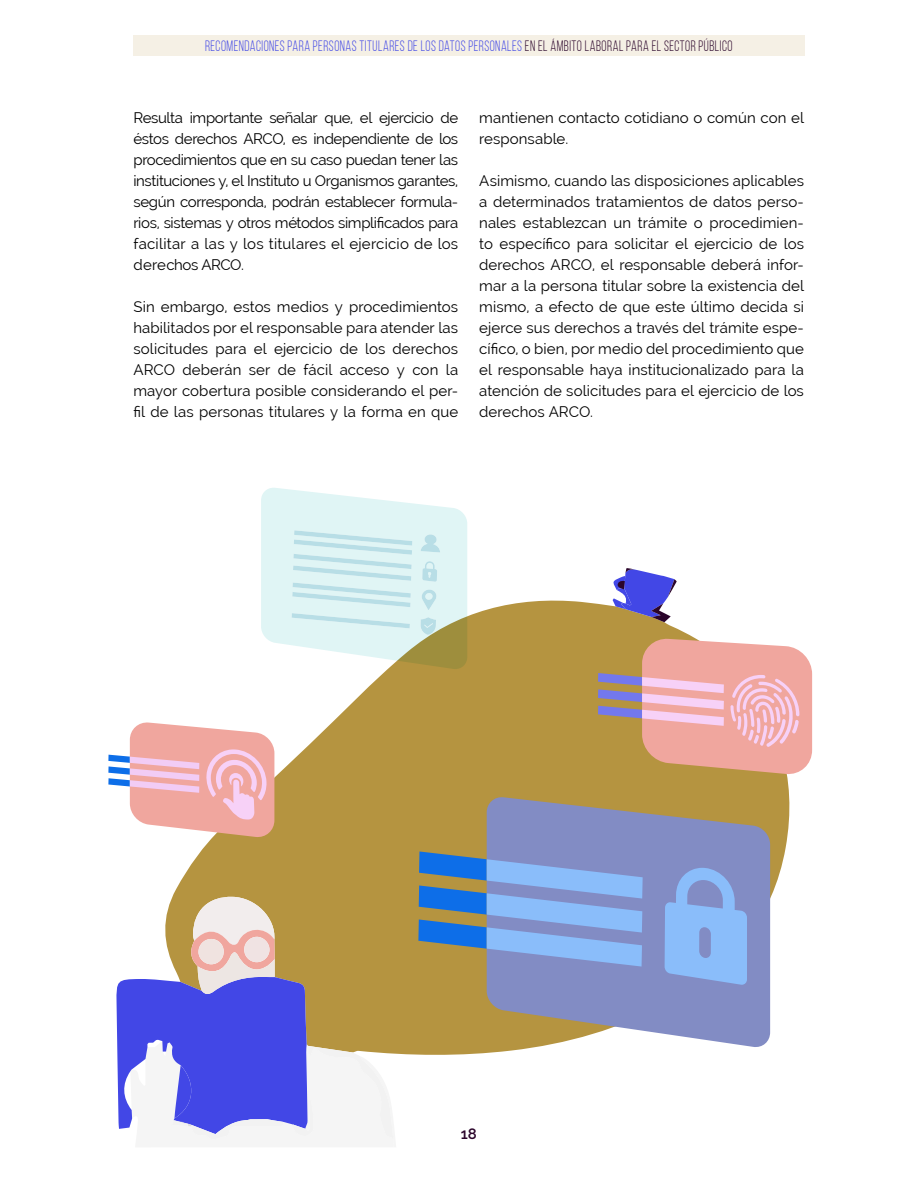
<style>
.page{position:relative;width:918px;height:1188px;background:#fff}
.page>*{position:absolute;margin:0;border:0;box-sizing:border-box;transform-origin:0 0}
.t1{font:15px/21px "Raleway";letter-spacing:.005em;color:#000;text-align:justify}
.t2{font:15px "Bebas Neue";letter-spacing:.04em;color:#4248e5;scale:.88 1}
.t3{font:600 15px "Raleway";color:#2b052b}
.s1{color:#2b052b}
</style>
<div class="page">
<div style="left:133px;top:35px;width:672px;height:21px;background:#f5f0e5"></div>
<svg style="left:172px;top:599px;width:618px;height:456px;fill:#b59440"></svg>
<svg style="left:116px;top:896px;width:280px;height:244px"></svg>
<div style="left:244px;top:937px;width:26px;height:25px;background:#f0e3e3;border-radius:50%"></div>
<div style="left:198px;top:939px;width:26px;height:25px;background:#f0e3e0;border-radius:50%"></div>
<svg style="left:613px;top:568px;width:64px;height:54px"></svg>
<svg style="left:487px;top:796px;width:283px;height:252px;background:#9193b0"></svg>
<svg style="left:418px;top:851px;width:225px;height:116px;background:#799acb"></svg>
<svg style="left:665px;top:868px;width:82px;height:117px;background:#87aee9"></svg>
<svg style="left:598px;top:638px;width:214px;height:137px;background:#dfa89b"></svg>
<svg style="left:261px;top:488px;width:206px;height:181px;background:#dbede8"></svg>
<svg style="left:108px;top:722px;width:166px;height:116px"></svg>
<p class="t2" style="left:205px;top:38px;width:601px">RECOMENDACIONES PARA PERSONAS TITULARES DE LOS DATOS PERSONALES <span class="s1">EN EL ÁMBITO LABORAL PARA EL SECTOR PÚBLICO</span></p>
<p class="t1" style="left:134px;top:107px;width:326px">Resulta importante señalar que, el ejercicio de éstos derechos ARCO, es independiente de los procedimientos que en su caso puedan tener las instituciones y, el Instituto u Organismos garantes, según corresponda, podrán establecer formula&shy;rios, sistemas y otros métodos simplificados para facilitar a las y los titulares el ejercicio de los derechos ARCO.</p>
<p class="t1" style="left:134px;top:296px;width:326px">Sin embargo, estos medios y procedimientos habilitados por el responsable para atender las solicitudes para el ejercicio de los derechos ARCO deberán ser de fácil acceso y con la mayor cobertura posible considerando el per&shy;fil de las personas titulares y la forma en que</p>
<p class="t1" style="left:479px;top:107px;width:326px">mantienen contacto cotidiano o común con el responsable.</p>
<p class="t1" style="left:479px;top:170px;width:326px">Asimismo, cuando las disposiciones aplicables a determinados tratamientos de datos perso&shy;nales establezcan un trámite o procedimien&shy;to específico para solicitar el ejercicio de los derechos ARCO, el responsable deberá infor&shy;mar a la persona titular sobre la existencia del mismo, a efecto de que este último decida si ejerce sus derechos a través del trámite espe&shy;cífico, o bien, por medio del procedimiento que el responsable haya institucionalizado para la atención de solicitudes para el ejercicio de los derechos ARCO.</p>
<p class="t3" style="left:461px;top:1125px;width:18px">18</p>
</div>
